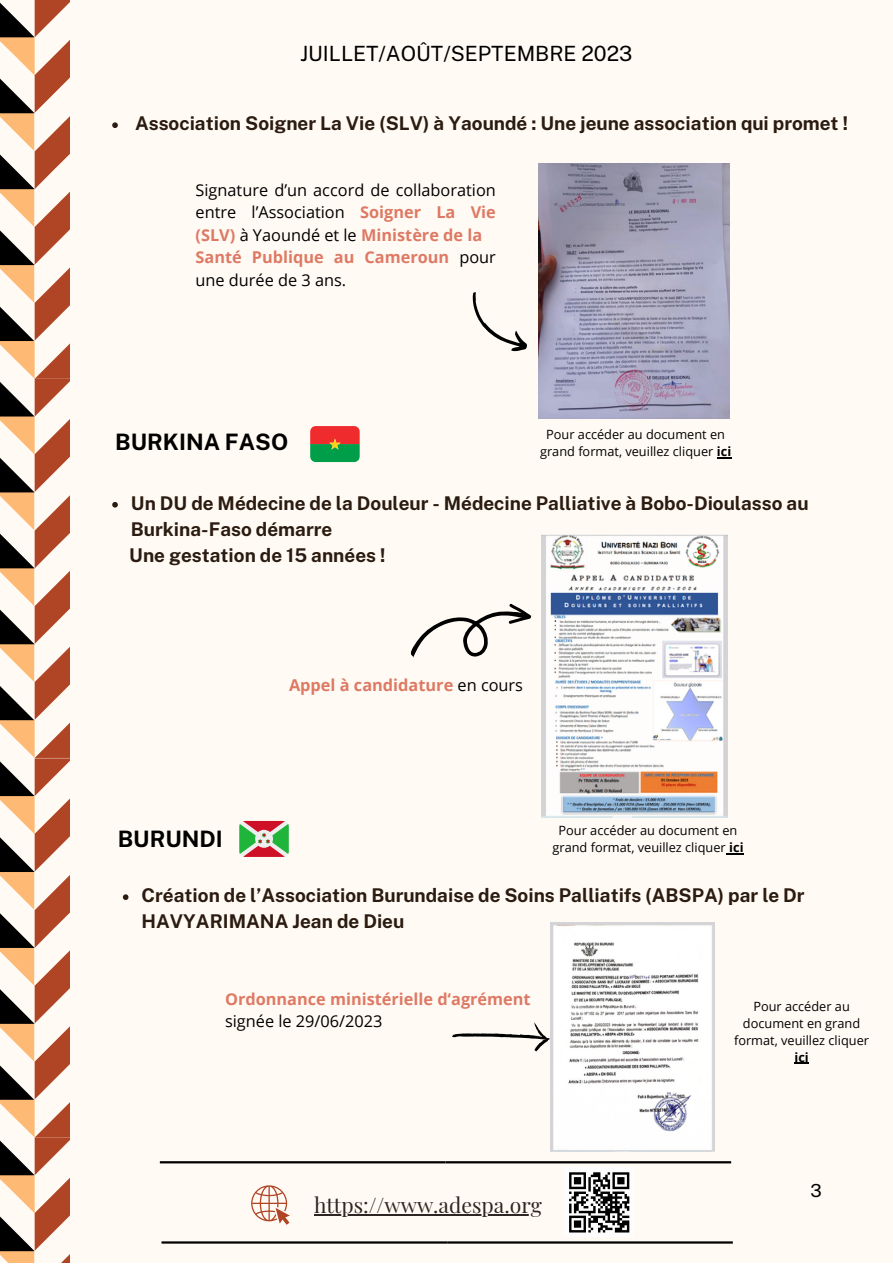
<style>
.page{position:relative;width:893px;height:1264px;background:#fff}
.page>*{position:absolute;margin:0;border:0;box-sizing:border-box;transform-origin:0 0}
.t1{font:700 22.65px "Public Sans";color:#000}
.t2{font:21.15px "Playfair Display";color:#2d2523}
.t3{font:21px "Public Sans";color:#000}
.t4{font:700 18.9px/25.8px "Public Sans";color:#2b1b10}
.t5{font:18px "Public Sans";color:#000}
.t6{font:700 16.35px/22.5px "Open Sans";color:#de7964}
.t7{font:16.35px/22.5px "Open Sans";color:#000;text-align:justify}
.t8{font:12.75px/17px "Open Sans";color:#000;text-align:center}
.s1{font-weight:700;color:#de7964}
.s2{font-weight:400;color:#000}
.s3{font-weight:700}
</style>
<div class="page">
<div style="left:0;top:0;width:892px;height:1262px;background:#fffbf4"></div>
<svg style="left:0;top:0;width:70px;height:1262px"></svg>
<div style="left:564px;top:1167px;width:70px;height:70px;background:#fefdfd"></div>
<svg style="left:569px;top:1172px;width:60px;height:60px"></svg>
<hr style="left:160px;top:1161px;width:285px;height:2px;background:#000">
<hr style="left:445px;top:1161px;width:286px;height:2px;background:#000">
<hr style="left:161px;top:1241px;width:286px;height:2px;background:#000">
<hr style="left:447px;top:1241px;width:285px;height:2px;background:#000">
<svg style="left:251px;top:1185px;width:38px;height:39px"></svg>
<img style="left:538px;top:163px;width:191px;height:255px">
<svg style="left:472px;top:292px;width:55px;height:60px"></svg>
<svg style="left:310px;top:426px;width:49px;height:36px;background:#7e6a3e"></svg>
<img style="left:541px;top:534px;width:186px;height:283px">
<hr style="left:314px;top:1213px;width:228px;height:2px;background:#2d2523">
<svg style="left:112px;top:122px;width:6px;height:6px"></svg>
<svg style="left:112px;top:502px;width:6px;height:5px"></svg>
<svg style="left:717px;top:457px;width:14px;height:1px"></svg>
<svg style="left:726px;top:853px;width:17px;height:1px"></svg>
<svg style="left:411px;top:604px;width:120px;height:54px"></svg>
<svg style="left:239px;top:821px;width:50px;height:36px;background:#9a926d"></svg>
<svg style="left:123px;top:894px;width:5px;height:6px"></svg>
<img style="left:550px;top:922px;width:164px;height:229px">
<svg style="left:452px;top:1022px;width:98px;height:29px"></svg>
<svg style="left:794px;top:1062px;width:14px;height:1px"></svg>
<p class="t3" style="left:300px;top:41px;width:334px">JUILLET/AOÛT/SEPTEMBRE 2023</p>
<p class="t4" style="left:135px;top:110px;width:714px">Association Soigner La Vie (SLV) à Yaoundé : Une jeune association qui promet !</p>
<p class="t7" style="left:195px;top:178px;width:302px">Signature d’un accord de collaboration entre l’Association <span class="s1">Soigner La Vie (SLV)</span> à Yaoundé et le <span class="s1">Ministère de la</span></p>
<p class="t6" style="left:195px;top:246px;width:302px">Santé Publique au Cameroun <span class="s2">pour une durée de 3 ans.</span></p>
<p class="t1" style="left:115px;top:429px;width:174px">BURKINA FASO</p>
<p class="t8" style="left:540px;top:426px;width:192px">Pour accéder au document en grand format, veuillez cliquer <span class="s3">ici</span></p>
<p class="t4" style="left:131px;top:490px;width:679px">Un DU de Médecine de la Douleur - Médecine Palliative à Bobo-Dioulasso au<br>Burkina-Faso démarre</p>
<p class="t4" style="left:129px;top:542px;width:257px">Une gestation de 15 années !</p>
<p class="t1" style="left:118px;top:825px;width:106px">BURUNDI</p>
<p class="t6" style="left:289px;top:673px;width:235px">Appel à candidature <span class="s2">en cours</span></p>
<p class="t8" style="left:552px;top:821px;width:192px">Pour accéder au document en grand format, veuillez cliquer <span class="s3">ici</span></p>
<p class="t4" style="left:142px;top:882px;width:664px">Création de l’Association Burundaise de Soins Palliatifs (ABSPA) par le Dr<br>HAVYARIMANA Jean de Dieu</p>
<p class="t6" style="left:225px;top:987px;width:307px">Ordonnance ministérielle d‘agrément <span class="s2">signée le 29/06/2023</span></p>
<p class="t8" style="left:734px;top:997px;width:136px">Pour accéder au document en grand format, veuillez cliquer <span class="s3">ici</span></p>
<p class="t2" style="left:314px;top:1189px;width:229px">https://www.adespa.org</p>
<p class="t5" style="left:810px;top:1180px;width:13px">3</p>
</div>
